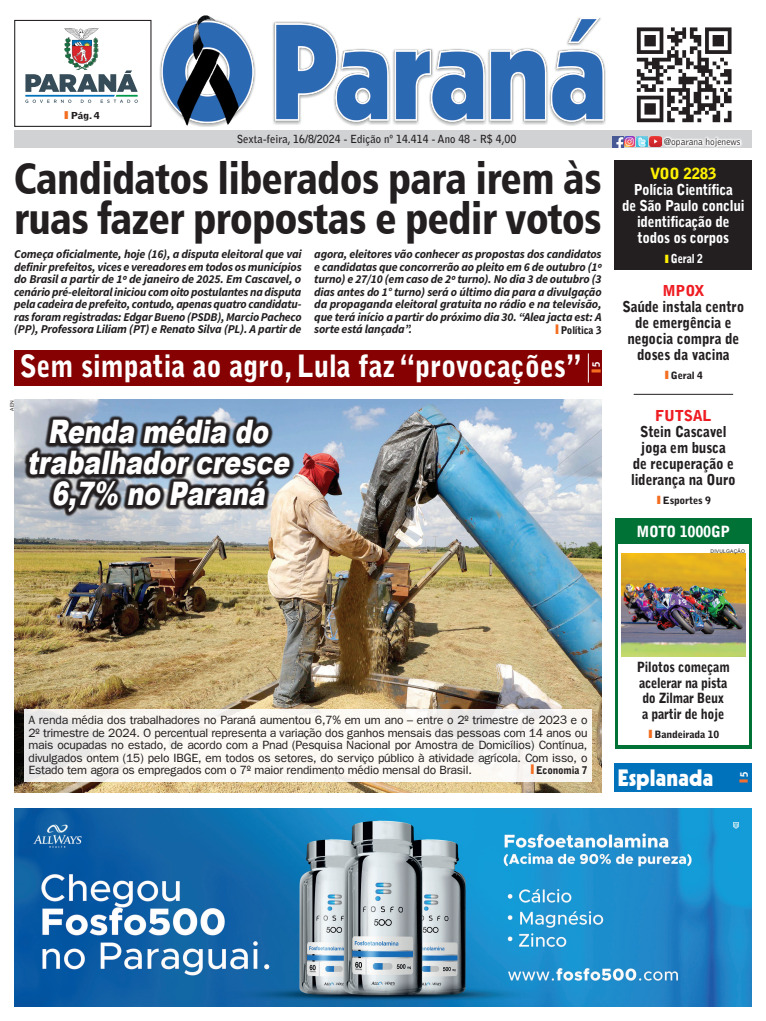
<style>
.page{position:relative;width:766px;height:1021px;background:#fff}
.page>*{position:absolute;margin:0;border:0;box-sizing:border-box;transform-origin:0 0}
.TITULO_ESSE_1{font:44px/40px "Humanist 777 BT Black Condensed B";letter-spacing:-.01em;color:#231f20;scale:.92 1}
.t1{font:italic 900 32.4px "Arial";color:#fff;scale:.77 1}
.TITINHO{font:900 30.6px "Bell Gothic Std";color:#fff;scale:.9 1}
.COLUNAS{font:23px "Geometric 231 BT Heavy C";color:#fff;scale:.96 1}
.t2{font:900 15.4px "Bell Gothic Std";letter-spacing:-.02em;color:#fff;scale:.95 1}
.texto_titinho{font:900 15.4px "Bell Gothic Std";letter-spacing:-.02em;color:#fff101}
.texto_titinho-2{font:900 15px/16px "Bell Gothic Std";letter-spacing:-.01em;color:#231f20;text-align:center;scale:.91 1}
.texto_titinho-3{font:900 15px "Bell Gothic Std";letter-spacing:-.02em;color:#fff;scale:.91 1}
.texto_titinho-4{font:900 15px "Bell Gothic Std";letter-spacing:-.01em;color:#ee1d23}
.texto_titinho-5{font:900 14px "Bell Gothic Std";letter-spacing:-.02em;color:#231f20;scale:.9 1}
.PAGINA{font:900 12.4px "Bell Gothic Std";color:#f36e21;scale:1.79 1}
.t3{font:900 12.3px "Bell Gothic Std";letter-spacing:-.02em;color:#fff;scale:.85 1}
.novo_texto_manchete{font:italic 700 12px/12.5px "Source Sans Pro";letter-spacing:-.015em;color:#231f20;text-align:justify}
.TEXTO_COLUNA{font:12px/12.5px "Franklin Gothic";letter-spacing:-.01em;color:#231f20;text-align:justify}
.t4{font:900 11.2px "Bell Gothic Std";color:#ef6e32;scale:1.94 1}
.data{font:700 11.1px "Bell Gothic Std";color:#231f20;scale:.96 1}
.OLHO{font:900 10.6px "Bell Gothic Std";letter-spacing:-.02em;color:#231f20;scale:.95 1}
.t5{font:900 10px "Bell Gothic Std";letter-spacing:-.02em;color:#231f20;scale:1.05 1}
.t6{font:300 9.7px "Bell Gothic Std";color:#231f20;scale:.96 1}
.t7{font:900 9.6px "Bell Gothic Std";color:#231f20;scale:1.16 1}
.CREDITO{font:5px "Arial";letter-spacing:.035em;color:#231f20}
.s1{font-size:10.7px;color:#f36e21}
.s2{font-size:11.2px;color:#fff101}
.s3{font-size:11.2px;color:#f36e21}
.s4{font-size:13px;color:#f36e21}
.s5{font-size:10.1px;color:#fff}
</style>
<div class="page">
<img style="left:14px;top:400px;width:587px;height:392px">
<div style="left:14px;top:130px;width:737px;height:17px;background:#d1d2d4"></div>
<svg style="left:661px;top:136px;width:81px;height:12px"></svg>
<img style="left:636px;top:27px;width:96px;height:96px">
<div style="left:14px;top:20px;width:137px;height:107px;border:1px solid #231f20"></div>
<svg style="left:25px;top:28px;width:113px;height:75px"></svg>
<svg style="left:612px;top:136px;width:49px;height:11px"></svg>
<svg style="left:24px;top:414px;width:271px;height:103px;fill:#242122"></svg>
<div style="left:614px;top:161px;width:137px;height:109px;background:#231f20"></div>
<div style="left:614px;top:763px;width:137px;height:29px;background:#0072bc"></div>
<img style="left:159px;top:15px;width:447px;height:112px">
<hr style="left:633px;top:394px;width:100px;height:1px;background:#231f20">
<img style="left:14px;top:808px;width:737px;height:198px">
<div style="left:614px;top:518px;width:137px;height:231px;background:#007236"></div>
<div style="left:617px;top:544px;width:131px;height:200px;background:#fff"></div>
<img style="left:621px;top:553px;width:123px;height:103px">
<div style="left:14px;top:351px;width:587px;height:35px;background:#860101"></div>
<svg style="left:587px;top:353px;width:1px;height:29px"></svg>
<svg style="left:24px;top:708px;width:567px;height:73px;fill:#faf7f2"></svg>
<p class="t7" style="left:63px;top:110px;width:33px"><span class="s1">l</span>Pág. 4</p>
<p class="TITULO_ESSE_1" style="left:14px;top:158px;width:640px">Candidatos liberados para irem às ruas fazer propostas e pedir votos</p>
<p class="novo_texto_manchete" style="left:14px;top:248px;width:289px">Começa oficialmente, hoje (16), a disputa eleitoral que vai definir prefeitos, vices e vereadores em todos os municípios do Brasil a partir de 1º de janeiro de 2025. Em Cascavel, o cenário pré-eleitoral iniciou com oito postulantes na disputa pela cadeira de prefeito, contudo, apenas quatro candidatu&shy;ras foram registradas: Edgar Bueno (PSDB), Marcio Pacheco (PP), Professora Liliam (PT) e Renato Silva (PL). A partir de</p>
<p class="novo_texto_manchete" style="left:314px;top:248px;width:289px">agora, eleitores vão conhecer as propostas dos candidatos e candidatas que concorrerão ao pleito em 6 de outubro (1º turno) e 27/10 (em caso de 2º turno). No dia 3 de outubro (3 dias antes do 1° turno) será o último dia para a divulgação da propaganda eleitoral gratuita no rádio e na televisão, que terá início a partir do próximo dia 30. “Alea jacta est: A sorte está lançada”.</p>
<p class="data" style="left:237px;top:132px;width:293px">Sexta-feira, 16/8/2024 - Edição nº 14.414 - Ano 48 - R$ 4,00</p>
<p class="t6" style="left:663px;top:137px;width:81px">@oparana hojenews</p>
<p class="texto_titinho" style="left:649px;top:165px;width:68px">VOO 2283</p>
<p class="texto_titinho-3" style="left:633px;top:181px;width:110px">Polícia Científica</p>
<p class="texto_titinho-3" style="left:622px;top:197px;width:136px">de São Paulo conclui</p>
<p class="texto_titinho-3" style="left:637px;top:213px;width:103px">identificação de</p>
<p class="texto_titinho-3" style="left:637px;top:229px;width:102px">todos os corpos</p>
<p class="t3" style="left:663px;top:252px;width:48px"><span class="s2">l</span>Geral 2</p>
<p class="texto_titinho-4" style="left:662px;top:282px;width:43px">MPOX</p>
<p class="texto_titinho-2" style="left:622px;top:299px;width:135px">Saúde instala centro de emergência e</p>
<p class="texto_titinho-2" style="left:627px;top:331px;width:124px">negocia compra de</p>
<p class="texto_titinho-2" style="left:637px;top:347px;width:103px">doses da vacina</p>
<p class="t5" style="left:663px;top:369px;width:39px"><span class="s3">l</span>Geral 4</p>
<p class="texto_titinho-4" style="left:654px;top:406px;width:58px">FUTSAL</p>
<p class="texto_titinho-2" style="left:640px;top:423px;width:96px">Stein Cascavel</p>
<p class="texto_titinho-2" style="left:640px;top:439px;width:95px">joga em busca</p>
<p class="texto_titinho-2" style="left:632px;top:455px;width:113px">de recuperação e</p>
<p class="texto_titinho-2" style="left:630px;top:471px;width:117px">liderança na Ouro</p>
<p class="t5" style="left:655px;top:494px;width:54px"><span class="s3">l</span>Esportes 9</p>
<p class="OLHO" style="left:554px;top:324px;width:51px"><span class="s4">l</span>Política 3</p>
<p class="TITINHO" style="left:20px;top:348px;width:625px">Sem simpatia ao agro, Lula faz “provocações”</p>
<p class="PAGINA" style="left:589px;top:374px;width:9px;rotate:-90deg">l<span class="s5">5</span></p>
<p class="CREDITO" style="left:9px;top:410px;width:12px;rotate:-90deg">AEN</p>
<p class="t1" style="left:48px;top:408px;width:296px">Renda média do</p>
<p class="t1" style="left:27px;top:439px;width:351px">trabalhadorcresce</p>
<p class="t1" style="left:51px;top:470px;width:288px">6,7% no Paraná</p>
<p class="t2" style="left:636px;top:522px;width:100px">MOTO 1000GP</p>
<p class="CREDITO" style="left:710px;top:547px;width:36px">DIVULGAÇÃO</p>
<p class="TEXTO_COLUNA" style="left:29px;top:713px;width:560px">A renda média dos trabalhadores no Paraná aumentou 6,7% em um ano – entre o 2º trimestre de 2023 e o 2º trimestre de 2024. O percentual representa a variação dos ganhos mensais das pessoas com 14 anos ou mais ocupadas no estado, de acordo com a Pnad (Pesquisa Nacional por Amostra de Domicílios) Contínua, divulgados ontem (15) pelo IBGE, em todos os setores, do serviço público à atividade agrícola. Com isso, o Estado tem agora os empregados com o 7º maior rendimento médio mensal do Brasil.</p>
<p class="OLHO" style="left:530px;top:764px;width:62px"><span class="s4">l</span>Economia 7</p>
<p class="texto_titinho-5" style="left:636px;top:659px;width:105px">Pilotos começam</p>
<p class="texto_titinho-5" style="left:639px;top:674px;width:100px">acelerar na pista</p>
<p class="texto_titinho-5" style="left:642px;top:690px;width:92px">do Zilmar Beux</p>
<p class="texto_titinho-5" style="left:642px;top:705px;width:93px">a partir de hoje</p>
<p class="t5" style="left:647px;top:728px;width:70px"><span class="s3">l</span>Bandeirada 10</p>
<p class="COLUNAS" style="left:617px;top:763px;width:102px">Esplanada</p>
<p class="t4" style="left:737px;top:784px;width:8px;rotate:-90deg">l<span class="s5">5</span></p>
</div>
